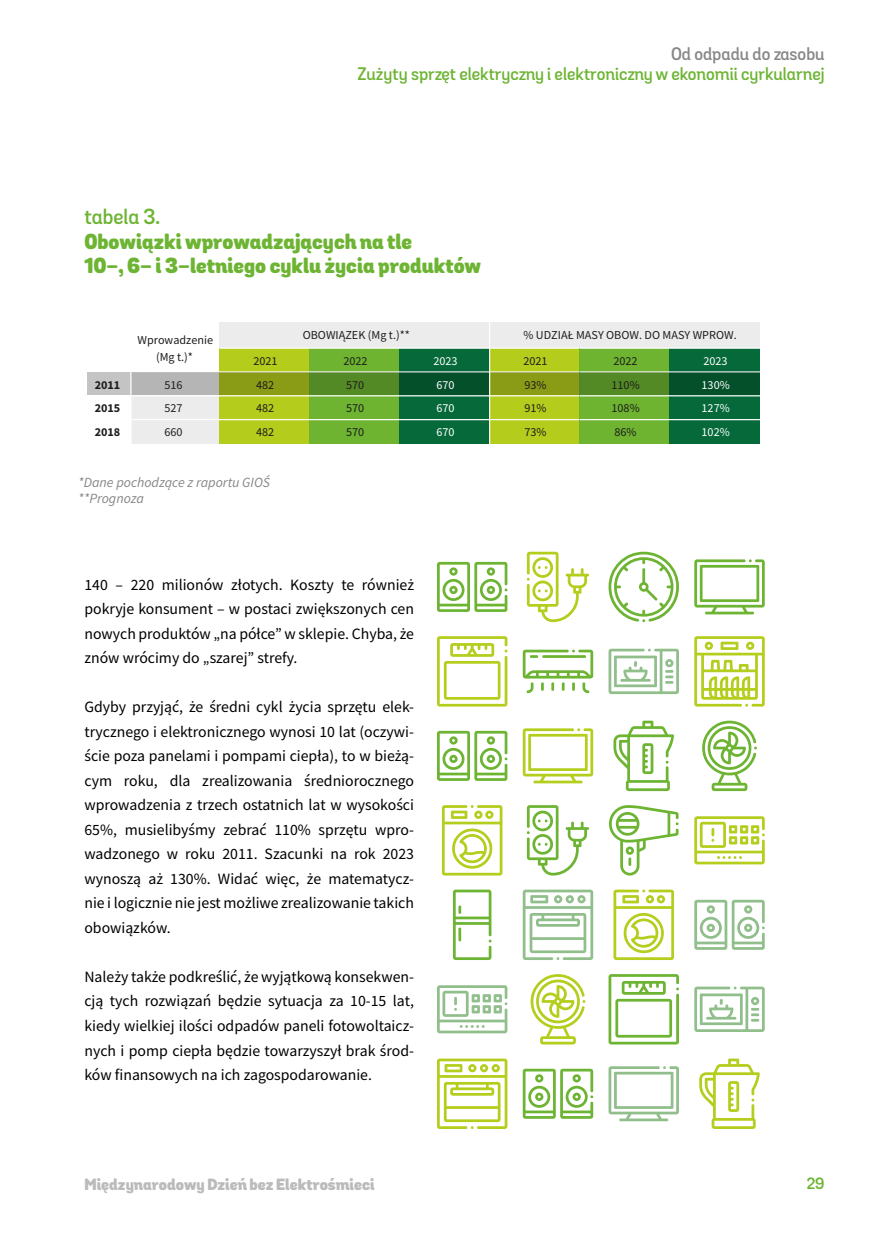
<style>
.page{position:relative;width:874px;height:1241px;background:#fff}
.page>*{position:absolute;margin:0;border:0;box-sizing:border-box;transform-origin:0 0}
.t1{font:900 21px/24.5px "Grota Sans Alt Rd";color:#6db433}
.t2{font:600 21px "Grota Sans Alt Rd";color:#6db433}
.t3{font:600 17.5px "Grota Sans Alt Rd";color:#6db433}
.t4{font:600 17.5px "Grota Sans Alt Rd";color:#878787}
.t5{font:15.75px/24.5px "Source Sans Pro";color:#000;text-align:justify}
.t6{font:900 15.75px "Grota Sans Alt Rd";color:#bbb}
.t7{font:600 15.75px "Grota Sans Alt Rd";color:#6db433}
.t8{font:italic 14px/15.4px "Source Sans Pro";color:#878787}
.t9{font:12.08px/23.8px "Source Sans Pro";letter-spacing:-.005em;color:#1d1d1b;text-align:center}
.t10{font:12.08px/23.8px "Source Sans Pro";letter-spacing:-.005em;color:#fff}
.t11{font:700 12.08px "Source Sans Pro";letter-spacing:-.005em;color:#1d1d1b}
</style>
<div class="page">
<div style="left:219px;top:322px;width:270px;height:26px;background:#ececec"></div>
<div style="left:131px;top:372px;width:270px;height:71px;background:#ececec"></div>
<div style="left:489px;top:322px;width:270px;height:26px;background:#ececec"></div>
<div style="left:219px;top:348px;width:90px;height:96px;background:#b4cc1c"></div>
<div style="left:309px;top:348px;width:90px;height:96px;background:#6eb431"></div>
<div style="left:399px;top:348px;width:90px;height:96px;background:#056939"></div>
<div style="left:489px;top:348px;width:90px;height:96px;background:#b4cc1c"></div>
<hr style="left:220px;top:347px;width:359px;height:2px;background:#fff">
<hr style="left:90px;top:371px;width:489px;height:1px;background:#fff">
<hr style="left:90px;top:395px;width:489px;height:1px;background:#fff">
<hr style="left:90px;top:419px;width:489px;height:1px;background:#fff">
<div style="left:579px;top:348px;width:90px;height:96px;background:#6eb431"></div>
<div style="left:669px;top:348px;width:90px;height:96px;background:#056939"></div>
<hr style="left:580px;top:347px;width:179px;height:2px;background:#fff">
<hr style="left:580px;top:371px;width:179px;height:1px;background:#fff">
<hr style="left:580px;top:395px;width:179px;height:1px;background:#fff">
<hr style="left:580px;top:419px;width:179px;height:1px;background:#fff">
<svg style="left:88px;top:372px;width:671px;height:23px;background:#638a43"></svg>
<hr style="left:130px;top:322px;width:1px;height:122px;background:#fff">
<hr style="left:489px;top:322px;width:1px;height:122px;background:#fff">
<svg style="left:437px;top:562px;width:70px;height:50px"></svg>
<svg style="left:526px;top:551px;width:62px;height:71px"></svg>
<svg style="left:608px;top:551px;width:70px;height:71px"></svg>
<svg style="left:694px;top:559px;width:70px;height:55px"></svg>
<svg style="left:437px;top:636px;width:70px;height:70px"></svg>
<svg style="left:522px;top:649px;width:71px;height:44px"></svg>
<svg style="left:608px;top:648px;width:70px;height:46px"></svg>
<svg style="left:694px;top:636px;width:70px;height:70px"></svg>
<svg style="left:437px;top:730px;width:70px;height:50px"></svg>
<svg style="left:522px;top:728px;width:71px;height:55px"></svg>
<svg style="left:613px;top:720px;width:60px;height:71px"></svg>
<svg style="left:702px;top:720px;width:54px;height:71px"></svg>
<svg style="left:441px;top:805px;width:61px;height:70px"></svg>
<svg style="left:526px;top:805px;width:62px;height:70px"></svg>
<svg style="left:609px;top:805px;width:69px;height:70px"></svg>
<svg style="left:694px;top:816px;width:70px;height:48px"></svg>
<svg style="left:453px;top:889px;width:38px;height:70px"></svg>
<svg style="left:522px;top:889px;width:71px;height:70px"></svg>
<svg style="left:613px;top:889px;width:60px;height:70px"></svg>
<svg style="left:694px;top:899px;width:70px;height:50px"></svg>
<svg style="left:437px;top:985px;width:70px;height:48px"></svg>
<svg style="left:530px;top:974px;width:55px;height:70px"></svg>
<svg style="left:608px;top:974px;width:70px;height:70px"></svg>
<svg style="left:694px;top:986px;width:70px;height:45px"></svg>
<svg style="left:437px;top:1058px;width:70px;height:70px"></svg>
<svg style="left:522px;top:1068px;width:71px;height:50px"></svg>
<svg style="left:608px;top:1066px;width:70px;height:55px"></svg>
<svg style="left:699px;top:1058px;width:60px;height:70px"></svg>
<p class="t4" style="left:670px;top:43px;width:155px">Od odpadu do zasobu</p>
<p class="t3" style="left:357px;top:63px;width:468px">Zużyty sprzęt elektryczny i elektroniczny w ekonomii cyrkularnej</p>
<h1 class="t2" style="left:84px;top:204px;width:77px">tabela 3.</h1>
<h1 class="t1" style="left:84px;top:231px;width:398px">Obowiązki wprowadzających na tle<br>10-, 6- i 3-letniego cyklu życia produktów</h1>
<p class="t9" style="left:302px;top:323px;width:109px">OBOWIĄZEK (Mg t.)**</p>
<p class="t9" style="left:523px;top:323px;width:214px">% UDZIAŁ MASY OBOW. DO MASY WPROW.</p>
<p class="t10" style="left:433px;top:349px;width:26px">2023<br>670<br>670<br>670</p>
<p class="t10" style="left:701px;top:349px;width:30px">2023<br>130%<br>127%<br>102%</p>
<p class="t9" style="left:137px;top:331px;width:77px;line-height:16.6px">Wprowadzenie (Mg t.)*</p>
<p class="t9" style="left:253px;top:349px;width:26px">2021</p>
<p class="t9" style="left:343px;top:349px;width:26px">2022</p>
<p class="t9" style="left:523px;top:349px;width:26px">2021</p>
<p class="t9" style="left:611px;top:349px;width:30px;text-align:left">2022<br>110%<br>108%<br>86%</p>
<p class="t11" style="left:95px;top:376px;width:27px">2011</p>
<p class="t9" style="left:164px;top:372px;width:20px">516</p>
<p class="t9" style="left:256px;top:372px;width:20px">482</p>
<p class="t9" style="left:346px;top:372px;width:20px">570</p>
<p class="t9" style="left:524px;top:372px;width:24px">93%</p>
<p class="t11" style="left:95px;top:400px;width:27px">2015</p>
<p class="t9" style="left:164px;top:396px;width:20px">527</p>
<p class="t9" style="left:256px;top:396px;width:20px">482</p>
<p class="t9" style="left:346px;top:396px;width:20px">570</p>
<p class="t9" style="left:524px;top:396px;width:24px">91%</p>
<p class="t11" style="left:95px;top:424px;width:27px">2018</p>
<p class="t9" style="left:164px;top:420px;width:20px">660</p>
<p class="t9" style="left:256px;top:420px;width:20px">482</p>
<p class="t9" style="left:346px;top:420px;width:20px">570</p>
<p class="t9" style="left:524px;top:420px;width:24px">73%</p>
<p class="t8" style="left:78px;top:475px;width:193px">*Dane pochodzące z raportu GIOŚ **Prognoza</p>
<p class="t5" style="left:84px;top:572px;width:331px">140 – 220 milionów złotych. Koszty te również pokryje konsument – w postaci zwiększonych cen nowych produktów „na półce” w sklepie. Chyba, że znów wrócimy do „szarej” strefy.</p>
<p class="t5" style="left:84px;top:694px;width:331px">Gdyby przyjąć, że średni cykl życia sprzętu elek&shy;trycznego i elektronicznego wynosi 10 lat (oczywi&shy;ście poza panelami i pompami ciepła), to w bieżą&shy;cym roku, dla zrealizowania średniorocznego wprowadzenia z trzech ostatnich lat w wysokości 65%, musielibyśmy zebrać 110% sprzętu wpro&shy;wadzonego w roku 2011. Szacunki na rok 2023 wynoszą aż 130%. Widać więc, że matematycz&shy;nie i logicznie nie jest możliwe zrealizowanie takich obowiązków.</p>
<p class="t5" style="left:84px;top:964px;width:331px">Należy także podkreślić, że wyjątkową konsekwen&shy;cją tych rozwiązań będzie sytuacja za 10-15 lat, kiedy wielkiej ilości odpadów paneli fotowoltaicz&shy;nych i pomp ciepła będzie towarzyszył brak środ&shy;ków finansowych na ich zagospodarowanie.</p>
<p class="t6" style="left:84px;top:1174px;width:292px">Międzynarodowy Dzień bez Elektrośmieci</p>
<p class="t7" style="left:806px;top:1173px;width:19px">29</p>
</div>
